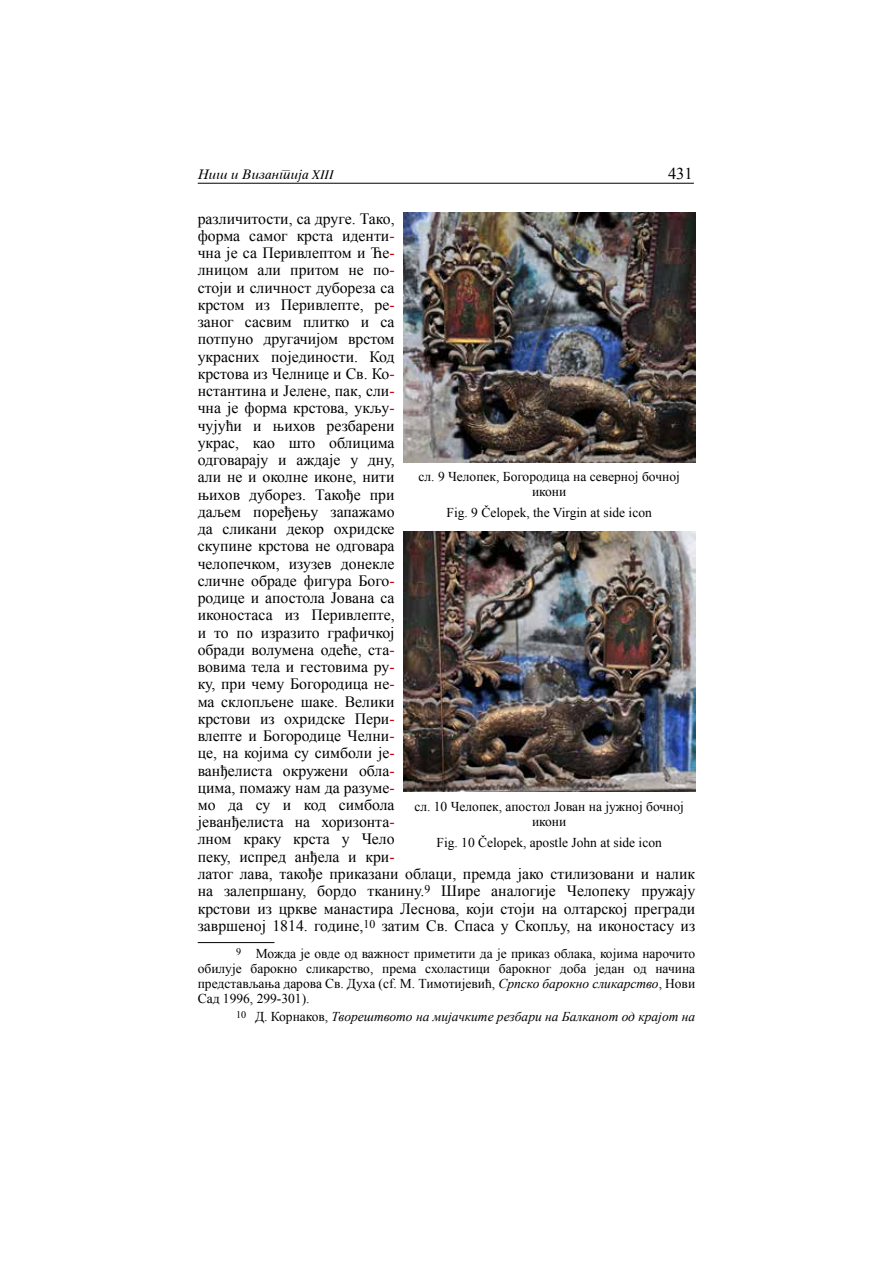
<style>
.page{position:relative;width:893px;height:1263px;background:#fff}
.page>*{position:absolute;margin:0;border:0;box-sizing:border-box;transform-origin:0 0}
.t1{font:16.5px "Times New Roman";color:#000}
.t2{font:15.75px/17.2px "Times New Roman";color:#000}
.t3{font:13.5px/15px "Times New Roman";color:#000;text-align:center}
.t4{font:italic 13.5px "Times New Roman";color:#000}
.t5{font:italic 13.5px "Cir Times";color:#000}
.s1{font-family:"Times Roman YU Italic";font-style:normal}
.s2{color:#d1010e}
.s3{font-style:italic}
.s4{font-style:normal}
</style>
<div class="page">
<hr style="left:198px;top:183px;width:496px;height:1px;background:#000">
<hr style="left:198px;top:942px;width:76px;height:1px;background:#000">
<img style="left:403px;top:213px;width:292px;height:249px">
<img style="left:403px;top:532px;width:292px;height:260px">
<p class="t5" style="left:198px;top:166px;width:138px">Ni{ i Vizantija <span class="s1">XIII</span></p>
<p class="t1" style="left:668px;top:162px;width:26px">431</p>
<p class="t2" style="left:198px;top:209px;width:499px">различитости, са друге. Тако,<br>форма самог крста иденти<span class="s2">-<br></span>чна је са Перивлептом и Ће<span class="s2">-<br></span>лницом али притом не по<span class="s2">-<br></span>стоји и сличност дубореза са<br>крстом из Перивлепте, ре<span class="s2">-<br></span>заног сасвим плитко и са<br>потпуно другачијом врстом<br>украсних појединости. Код<br>крстова из Челнице и Св. Ко<span class="s2">-<br></span>нстантина и Јелене, пак, сли<span class="s2">-<br></span>чна је форма крстова, укљу<span class="s2">-<br></span>чујући и њихов резбарени<br>украс, као што облицима<br>одговарају и аждаје у дну,<br>али не и околне иконе, нити<br>њихов дуборез. Такође при<br>даљем поређењу запажамо<br>да сликани декор охридске<br>скупине крстова не одговара<br>челопечком, изузев донекле<br>сличне обраде фигура Бого<span class="s2">-<br></span>родице и апостола Јована са<br>иконостаса из Перивлепте,<br>и то по изразито графичкој<br>обради волумена одеће, ста<span class="s2">-<br></span>вовима тела и гестовима ру<span class="s2">-<br></span>ку, при чему Богородица не<span class="s2">-<br></span>ма склопљене шаке. Велики<br>крстови из охридске Пери<span class="s2">-<br></span>влепте и Богородице Челни<span class="s2">-<br></span>це, на којима су симболи је<span class="s2">-<br></span>ванђелиста окружени обла<span class="s2">-<br></span>цима, помажу нам да разуме<span class="s2">-<br></span>мо да су и код симбола<br>јеванђелиста на хоризонта<span class="s2">-<br></span>лном краку крста у Чело<br>пеку, испред анђела и кри<span class="s2">-<br></span>латог лава, такође приказани облаци, премда јако стилизовани и налик на залепршану, бордо тканину.<sup>9</sup> Шире аналогије Челопеку пружају крстови из цркве манастира Леснова, који стоји на олтарској прегради завршеној 1814. године,<sup>10</sup> затим Св. Спаса у Скопљу, на иконостасу из</p>
<p class="t3" style="left:198px;top:945px;width:499px;text-align:justify;text-indent:38px"><sup>9</sup> Можда је овде од важност приметити да je приказ облака, којима нарочито обилује барокно сликарство, према схоластици барокног доба један од начина представљања дарова Св. Духа (cf. М. Тимотијевић, <span class="s3">Српско барокно сликарство</span>, Нови Сад 1996, 299-301).</p>
<p class="t4" style="left:236px;top:1007px;width:461px"><sup>10</sup> <span class="s4">Д. Корнаков,</span> Творештвото на мијачките резбари на Балканот од крајот на</p>
<p class="t3" style="left:418px;top:469px;width:263px">сл. 9 Челопек, Богородица на северној бочној икони</p>
<p class="t3" style="left:446px;top:505px;width:207px">Fig. 9 Čelopek, the Virgin at side icon</p>
<p class="t3" style="left:414px;top:799px;width:271px">сл. 10 Челопек, апостол Јован на јужној бочној икони</p>
<p class="t3" style="left:436px;top:835px;width:227px">Fig. 10 Čelopek, apostle John at side icon</p>
</div>
